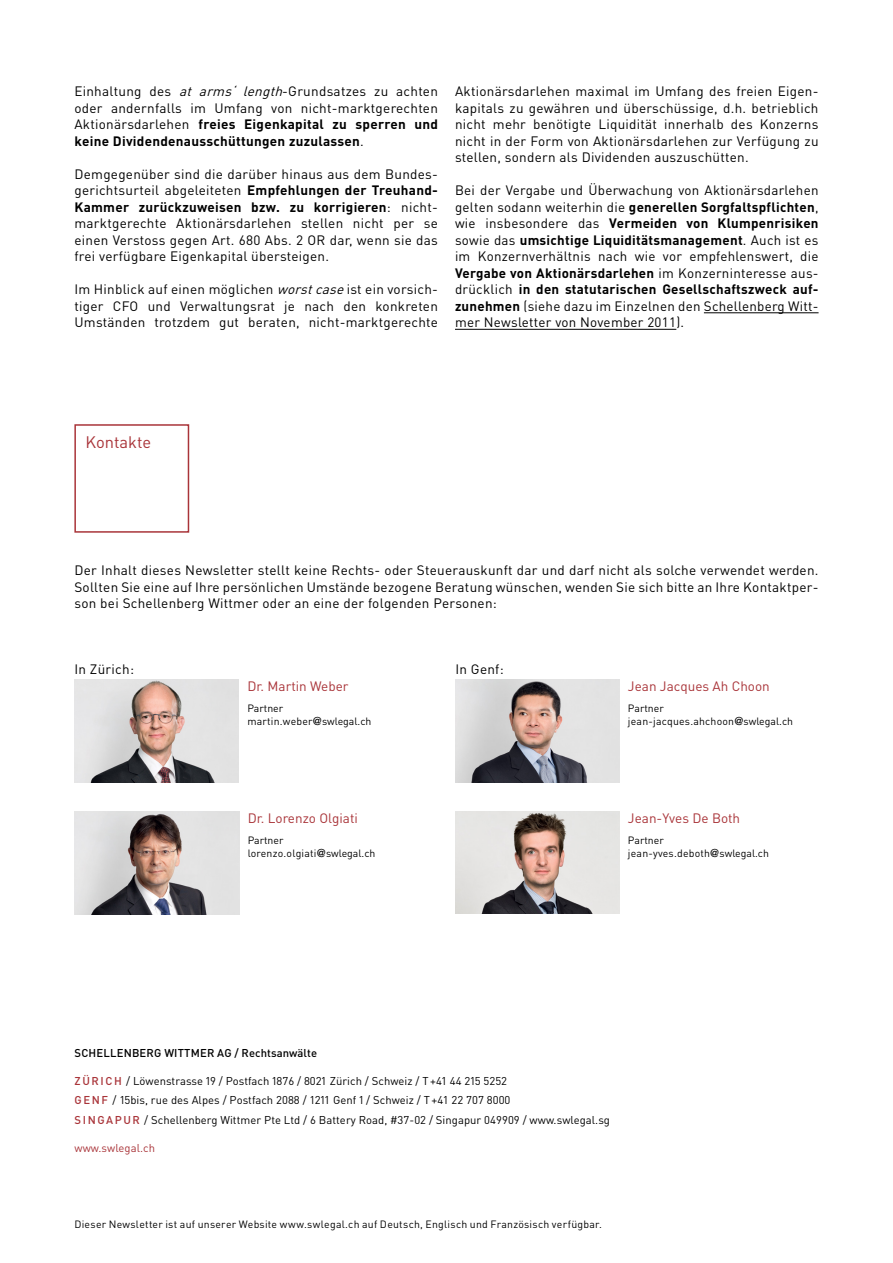
<style>
.page{position:relative;width:893px;height:1263px;background:#fff}
.page>*{position:absolute;margin:0;border:0;box-sizing:border-box;transform-origin:0 0}
.t1{font:16.5px "DIN";color:#a93439}
.t2{font:13.5px/16.5px "DIN";letter-spacing:.02em;color:#000;text-align:justify}
.t3{font:13.5px "DIN";color:#a93439}
.t4{font:11.25px "DIN";letter-spacing:.005em;color:#000}
.t5{font:500 11.25px "DIN";letter-spacing:.005em;color:#000}
.t6{font:500 11.25px "DIN";color:#a93439}
.t7{font:11.25px "DIN";letter-spacing:.005em;color:#a93439}
.t8{font:10.5px/13.5px "DIN";letter-spacing:.02em;color:#000}
.t9{font:10.5px/13.5px "DIN";color:#000}
.s1{font-style:italic}
.s2{font-weight:700}
.s3{font-family:"Helvetica Neue LT Std";font-weight:500;font-size:11.25px}
.s4{font-weight:500;color:#a93439}
</style>
<div class="page">
<hr style="left:704px;top:312px;width:115px;height:1px;background:#000">
<hr style="left:455px;top:329px;width:221px;height:1px;background:#000">
<div style="left:74px;top:424px;width:115px;height:109px;border:2px solid #a93439"></div>
<img style="left:74px;top:679px;width:165px;height:103px">
<img style="left:455px;top:679px;width:164px;height:103px">
<img style="left:455px;top:811px;width:164px;height:103px">
<img style="left:75px;top:811px;width:164px;height:103px">
<p class="t2" style="left:74px;top:83px;width:365px">Einhaltung des <span class="s1">at arms‘ length</span>-Grundsatzes zu achten oder andernfalls im Umfang von nicht-marktgerechten Aktionärsdarlehen <span class="s2">freies Eigenkapital zu sperren und keine Dividendenausschüttungen zuzulassen</span>.</p>
<p class="t2" style="left:74px;top:165px;width:365px">Demgegenüber sind die darüber hinaus aus dem Bundes&shy;gerichtsurteil abgeleiteten <span class="s2">Empfehlungen der Treuhand-Kammer zurückzuweisen bzw. zu korrigieren</span>: nicht&shy;marktgerechte Aktionärsdarlehen stellen nicht per se einen Verstoss gegen Art. 680 Abs. 2 OR dar, wenn sie das frei verfügbare Eigenkapital übersteigen.</p>
<p class="t2" style="left:74px;top:281px;width:365px">I m Hinblick auf einen möglichen <span class="s1">worstcase</span>ist ein vorsich&shy;tiger CFO und Verwaltungsrat je nach den konkreten Umständen trotzdem gut beraten, nicht-marktgerechte</p>
<p class="t2" style="left:455px;top:83px;width:365px">Aktionärsdarlehen maximal im Umfang des freien Eigen&shy;kapitals zu gewähren und überschüssige, d.h. betrieblich nicht mehr benötigte Liquidität innerhalb des Konzerns nicht in der Form von Aktionärsdarlehen zur Verfügung zu stellen, sondern als Dividenden auszuschütten.</p>
<p class="t2" style="left:455px;top:182px;width:365px">Bei der Vergabe und Überwachung von Aktionärsdarlehen gelten sodann weiterhin die <span class="s2">generellen Sorgfaltspflichten</span>, wie insbesondere das <span class="s2">Vermeiden von Klumpenrisiken </span>sowie das <span class="s2">umsichtige Liquiditätsmanagement</span>. Auch ist es im Konzernverhältnis nach wie vor empfehlenswert, die <span class="s2">Vergabe von Aktionärsdarlehen</span> im Konzerninteresse aus&shy;drücklich <span class="s2">in den statutarischen Gesellschaftszweck auf&shy;zunehmen</span> (siehe dazu im Einzelnen den Schellenberg Witt&shy;mer Newsletter von November 2011).</p>
<p class="t1" style="left:85px;top:431px;width:67px">Kontakte</p>
<p class="t2" style="left:74px;top:561px;width:746px">Der I nhalt dieses Newsletter stellt keine Rechts- oder Steuerauskunft dar und darf nicht als solche verwendet werden.<br>Sollten Sie eine auf I hre persönlichen Umstände bezogene Beratung wünschen, wenden Sie sich bitte an I hre Kontaktper&shy;son bei Schellenberg Wittmer oder an eine der folgenden Personen:</p>
<p class="t2" style="left:74px;top:660px;width:61px">I n Zürich:</p>
<p class="t2" style="left:455px;top:660px;width:50px">I n Genf:</p>
<p class="t3" style="left:247px;top:676px;width:103px">Dr. Martin Weber</p>
<p class="t9" style="left:247px;top:700px;width:126px">Partner martin.weber<span class="s3">@</span>swlegal.ch</p>
<p class="t3" style="left:248px;top:808px;width:112px">Dr. Lorenzo Olgiati</p>
<p class="t9" style="left:248px;top:832px;width:129px">Partner lorenzo.olgiati<span class="s3">@</span>swlegal.ch</p>
<p class="t3" style="left:628px;top:676px;width:143px">Jean Jacques Ah Choon</p>
<p class="t8" style="left:628px;top:700px;width:167px">Partner jean-jacques.ahchoon<span class="s3">@</span>swlegal.ch</p>
<p class="t3" style="left:628px;top:808px;width:114px">Jean-Yves De Both</p>
<p class="t9" style="left:628px;top:832px;width:143px">Partner jean-yves.deboth<span class="s3">@</span>swlegal.ch</p>
<p class="t5" style="left:75px;top:1045px;width:30px">SCHELLENBERG</p>
<p class="t5" style="left:164px;top:1045px;width:9px">WITTMER</p>
<p class="t5" style="left:217px;top:1045px;width:101px">AG / RECHTSANWÄLTE</p>
<p class="t6" style="left:75px;top:1073px;width:9px">ZÜRIC</p>
<p class="t4" style="left:114px;top:1073px;width:395px"><span class="s4">H</span> / Löwenstrasse 19 / Postfach 1876 / 8021 Zürich / Schweiz / T+41 44 215 5252</p>
<p class="t6" style="left:75px;top:1092px;width:10px">GENF</p>
<p class="t4" style="left:112px;top:1092px;width:399px">/ 15bis, rue des Alpes / Postfach 2088 / 1211 Genf 1 / Schweiz / T+41 22 707 8000</p>
<p class="t6" style="left:75px;top:1112px;width:10px">SINGAPUR</p>
<p class="t4" style="left:144px;top:1112px;width:467px">/ Schellenberg Wittmer Pte Ltd / 6 Battery Road, #37-02 / Singapur 049909 / www.swlegal.sg</p>
<p class="t7" style="left:75px;top:1140px;width:82px">www.swlegal.ch</p>
<p class="t8" style="left:74px;top:1217px;width:529px">Dieser Newsletter ist auf unserer Website www.swlegal.ch auf Deutsch, Englisch und Französisch verfügbar.</p>
</div>
